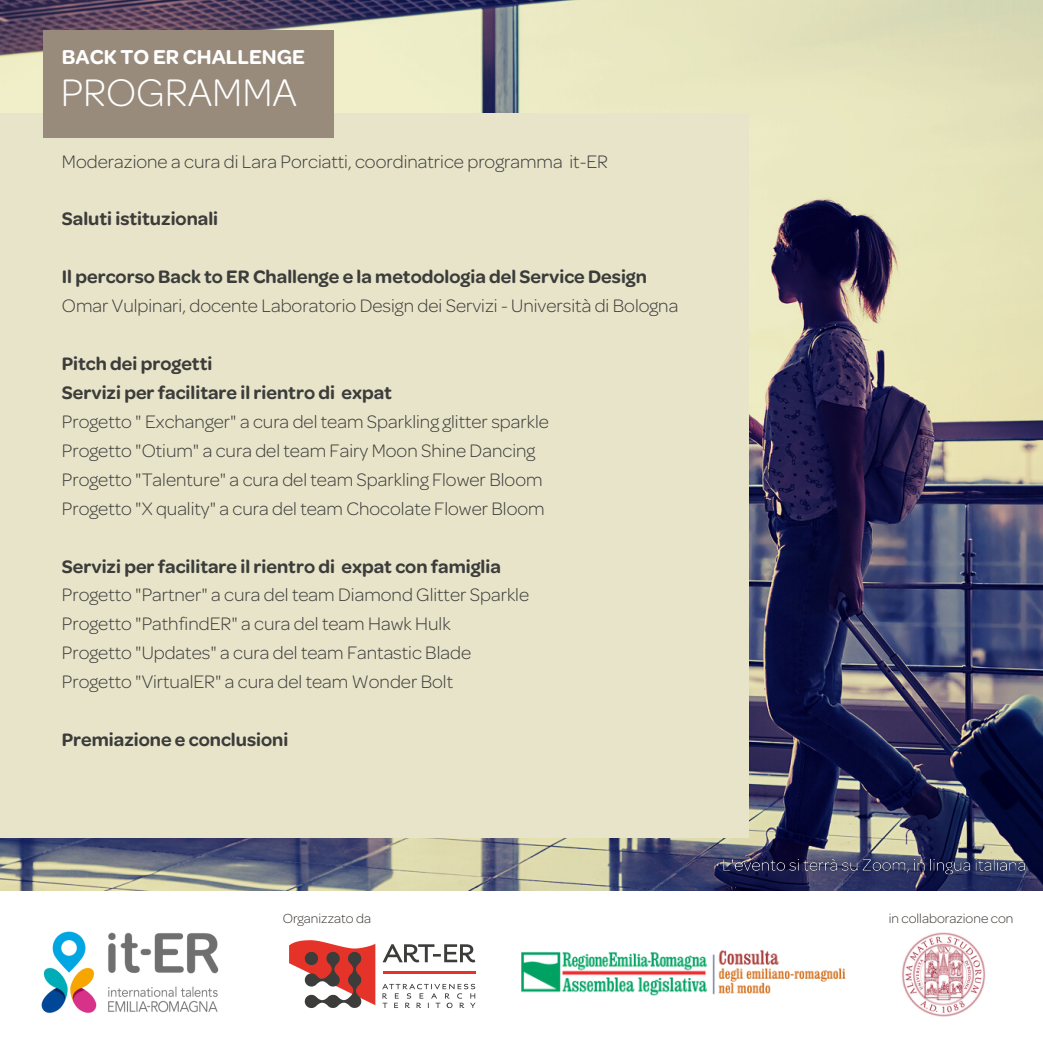
<style>
.page{position:relative;width:1043px;height:1043px;background:#fff}
.page>*{position:absolute;margin:0;border:0;box-sizing:border-box;transform-origin:0 0}
.t1{font:300 40.95px "Omnes";color:#fff}
.t2{font:600 21.53px "Omnes";color:#fff}
.t3{font:300 19.25px "Omnes";color:#3c3c3b}
.t4{font:600 19.25px "Omnes";color:#3c3c3b}
.t5{font:300 14px "Omnes";color:#3d3935}
</style>
<div class="page">
<img style="left:0;top:0;width:1042px;height:890px">
<div style="left:0;top:113px;width:747px;height:724px;background:#e8e4c9"></div>
<div style="left:43px;top:30px;width:290px;height:108px;background:#988b7c"></div>
<img style="left:716px;top:851px;width:315px;height:31px">
<img style="left:902px;top:932px;width:84px;height:84px">
<svg style="left:382px;top:944px;width:93px;height:18px"></svg>
<svg style="left:289px;top:940px;width:86px;height:67px"></svg>
<hr style="left:382px;top:970px;width:93px;height:2px;background:#e63329">
<svg style="left:382px;top:983px;width:93px;height:24px"></svg>
<img style="left:41px;top:931px;width:178px;height:82px">
<img style="left:521px;top:949px;width:325px;height:47px">
<p class="t2" style="left:62px;top:49px;width:245px">BACK TO ER CHALLENGE</p>
<p class="t1" style="left:61px;top:77px;width:237px">PROGRAMMA</p>
<p class="t3" style="left:62px;top:154px;width:547px">Moderazione a cura di Lara Porciatti, coordinatrice programma it-ER</p>
<p class="t4" style="left:62px;top:212px;width:158px">Saluti istituzionali</p>
<p class="t4" style="left:62px;top:270px;width:586px">Il percorso Back to ER Challenge e la metodologia del Service Design</p>
<p class="t3" style="left:62px;top:299px;width:617px">Omar Vulpinari, docente Laboratorio Design dei Servizi - Università di Bologna</p>
<p class="t4" style="left:62px;top:356px;width:152px">Pitch dei progetti</p>
<p class="t4" style="left:62px;top:385px;width:331px">Servizi per facilitare il rientro di expat</p>
<p class="t3" style="left:62px;top:414px;width:488px">Progetto " Exchanger" a cura del team Sparkling glitter sparkle</p>
<p class="t3" style="left:62px;top:443px;width:474px">Progetto "Otium" a cura del team Fairy Moon Shine Dancing</p>
<p class="t3" style="left:62px;top:472px;width:482px">Progetto "Talenture" a cura del team Sparkling Flower Bloom</p>
<p class="t3" style="left:62px;top:501px;width:484px">Progetto "X quality" a cura del team Chocolate Flower Bloom</p>
<p class="t4" style="left:62px;top:559px;width:440px">Servizi per facilitare il rientro di expat con famiglia</p>
<p class="t3" style="left:62px;top:588px;width:468px">Progetto "Partner" a cura del team Diamond Glitter Sparkle</p>
<p class="t3" style="left:62px;top:616px;width:390px">Progetto "PathfindER" a cura del team Hawk Hulk</p>
<p class="t3" style="left:62px;top:645px;width:410px">Progetto "Updates" a cura del team Fantastic Blade</p>
<p class="t3" style="left:62px;top:674px;width:392px">Progetto "VirtualER" a cura del team Wonder Bolt</p>
<p class="t4" style="left:62px;top:732px;width:228px">Premiazione e conclusioni</p>
<p class="t5" style="left:282px;top:912px;width:90px">Organizzato da</p>
<p class="t5" style="left:888px;top:912px;width:126px">in collaborazione con</p>
</div>
